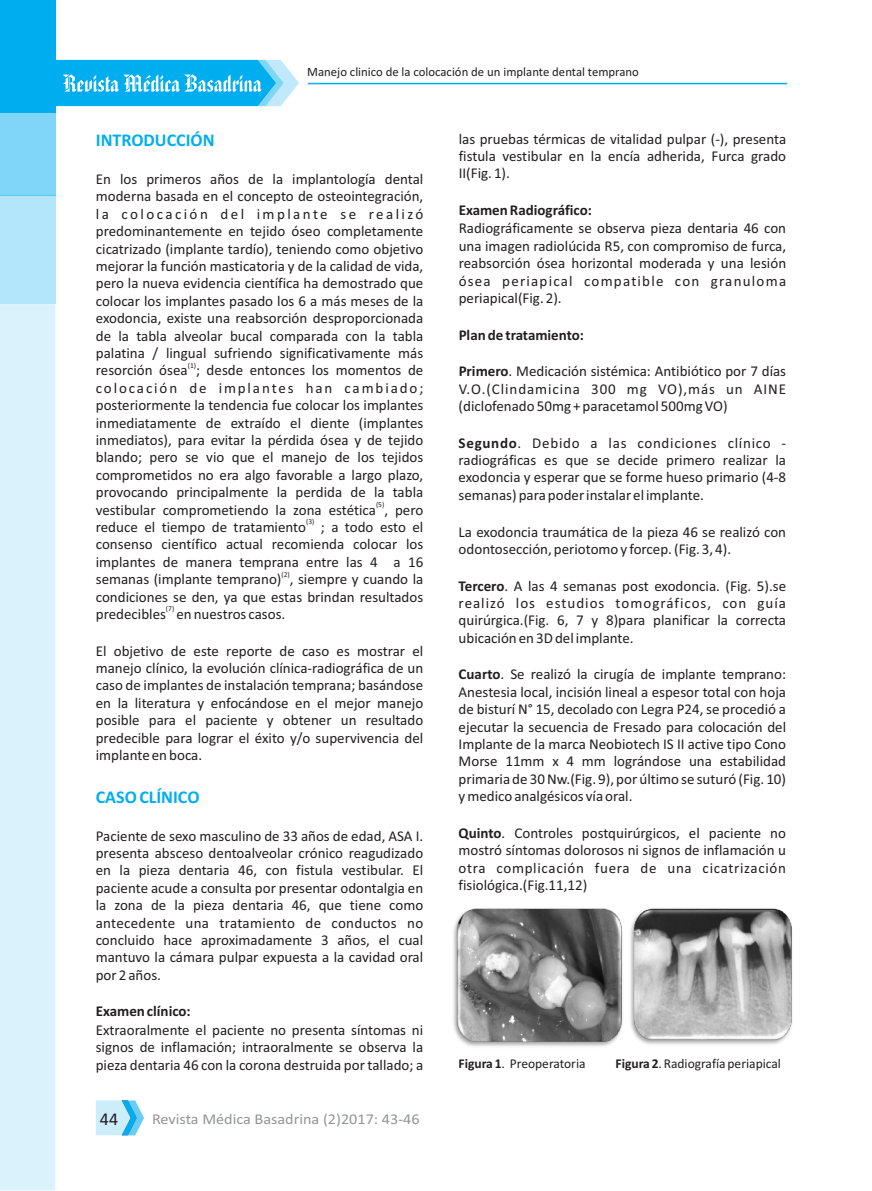
<style>
.page{position:relative;width:872px;height:1191px;background:#fff}
.page>*{position:absolute;margin:0;border:0;box-sizing:border-box;transform-origin:0 0}
.t1{font:700 18px "Calibri";color:#00aeef}
.t2{font:18px "Calibri";color:#231f20}
.t3{font:15px/17.4px "Calibri";color:#231f20;text-align:justify}
.t4{font:700 15px "Calibri";color:#231f20}
.t5{font:15px "Calibri";color:#939598;scale:1.08 1}
.t6{font:13.5px "Calibri";color:#231f20}
.t7{font:12.75px "Calibri";color:#231f20}
.t8{font:7.5px "Calibri";color:#231f20}
.s1{font-weight:700}
</style>
<div class="page">
<img style="left:453px;top:908px;width:170px;height:139px">
<img style="left:630px;top:908px;width:162px;height:137px">
<svg style="left:96px;top:1100px;width:48px;height:35px;background:#a8e1f7"></svg>
<div style="left:0;top:0;width:55px;height:113px;background:#00aeef"></div>
<div style="left:0;top:113px;width:55px;height:83px;background:#80d6f7"></div>
<div style="left:0;top:196px;width:55px;height:108px;background:#b3e6fa"></div>
<div style="left:0;top:304px;width:55px;height:886px;background:#d9f2fc"></div>
<hr style="left:308px;top:83px;width:479px;height:1px;background:#00aeef">
<svg style="left:55px;top:60px;width:244px;height:46px;background:#35bef2"></svg>
<p class="t7" style="left:307px;top:66px;width:333px">Manejo clinico de la colocación de un implante dental temprano</p>
<p class="t1" style="left:96px;top:133px;width:120px">INTRODUCCIÓN</p>
<p class="t3" style="left:96px;top:171px;width:329px">En los primeros años de la implantología dental moderna basada en el concepto de osteointegración, la colocación del implante se realizó predominantemente en tejido óseo completamente cicatrizado (implante tardío), teniendo como objetivo mejorar la función masticatoria y de la calidad de vida, pero la nueva evidencia científica ha demostrado que colocar los implantes pasado los 6 a más meses de la exodoncia, existe una reabsorción desproporcionada de la tabla alveolar bucal comparada con la tabla palatina / lingual sufriendo significativamente más</p>
<p class="t8" style="left:188px;top:362px;width:10px">(1)</p>
<p class="t3" style="left:96px;top:363px;width:329px">resorción ósea ; desde entonces los momentos de colocación de implantes han cambiado; posteriormente la tendencia fue colocar los implantes inmediatamente de extraído el diente (implantes inmediatos), para evitar la pérdida ósea y de tejido blando; pero se vio que el manejo de los tejidos comprometidos no era algo favorable a largo plazo, provocando principalmente la perdida de la tabla</p>
<p class="t8" style="left:376px;top:501px;width:10px">(5)</p>
<p class="t3" style="left:96px;top:502px;width:329px">vestibular comprometiendo la zona estética , pero</p>
<p class="t8" style="left:306px;top:519px;width:10px">(3)</p>
<p class="t3" style="left:96px;top:519px;width:329px">reduce el tiempo de tratamiento ; a todo esto el consenso científico actual recomienda colocar los implantes de manera temprana entre las 4 a 16</p>
<p class="t8" style="left:281px;top:571px;width:10px">(2)</p>
<p class="t3" style="left:96px;top:571px;width:329px">semanas (implante temprano) , siempre y cuando la condiciones se den, ya que estas brindan resultados</p>
<p class="t8" style="left:166px;top:606px;width:10px">(7)</p>
<p class="t3" style="left:96px;top:606px;width:191px">predecibles en nuestros casos.</p>
<p class="t3" style="left:96px;top:643px;width:329px">El objetivo de este reporte de caso es mostrar el manejo clínico, la evolución clínica-radiográfica de un caso de implantes de instalación temprana; basándose en la literatura y enfocándose en el mejor manejo posible para el paciente y obtener un resultado predecible para lograr el éxito y/o supervivencia del implante en boca.</p>
<p class="t1" style="left:96px;top:789px;width:105px">CASO CLÍNICO</p>
<p class="t3" style="left:96px;top:828px;width:329px">Paciente de sexo masculino de 33 años de edad, ASA I. presenta absceso dentoalveolar crónico reagudizado en la pieza dentaria 46, con fistula vestibular. El paciente acude a consulta por presentar odontalgia en la zona de la pieza dentaria 46, que tiene como antecedente una tratamiento de conductos no concluido hace aproximadamente 3 años, el cual mantuvo la cámara pulpar expuesta a la cavidad oral por 2 años.</p>
<p class="t4" style="left:96px;top:1005px;width:97px">Examen clínico:</p>
<p class="t3" style="left:96px;top:1022px;width:329px">Extraoralmente el paciente no presenta síntomas ni signos de inflamación; intraoralmente se observa la pieza dentaria 46 con la corona destruida por tallado; a</p>
<p class="t2" style="left:100px;top:1111px;width:20px">44</p>
<p class="t5" style="left:152px;top:1112px;width:249px">Revista Médica Basadrina (2)2017: 43-46</p>
<p class="t3" style="left:459px;top:131px;width:329px">las pruebas térmicas de vitalidad pulpar (-), presenta fistula vestibular en la encía adherida, Furca grado II(Fig. 1).</p>
<p class="t4" style="left:459px;top:204px;width:135px">Examen Radiográfico:</p>
<p class="t3" style="left:458px;top:221px;width:329px">Radiográficamente se observa pieza dentaria 46 con una imagen radiolúcida R5, con compromiso de furca, reabsorción ósea horizontal moderada y una lesión ósea periapical compatible con granuloma periapical(Fig. 2).</p>
<p class="t4" style="left:458px;top:328px;width:127px">Plan de tratamiento:</p>
<p class="t3" style="left:458px;top:364px;width:329px"><span class="s1">Primero</span>. Medicación sistémica: Antibiótico por 7 días V.O.(Clindamicina 300 mg VO),más un AINE (diclofenado 50mg + paracetamol 500mg VO)</p>
<p class="t3" style="left:458px;top:435px;width:329px"><span class="s1">Segundo</span>. Debido a las condiciones clínico - radiográficas es que se decide primero realizar la exodoncia y esperar que se forme hueso primario (4-8 semanas) para poder instalar el implante.</p>
<p class="t3" style="left:458px;top:524px;width:329px">La exodoncia traumática de la pieza 46 se realizó con odontosección, periotomo y forcep. (Fig. 3, 4).</p>
<p class="t3" style="left:458px;top:578px;width:329px"><span class="s1">Tercero</span>. A las 4 semanas post exodoncia. (Fig. 5).se realizó los estudios tomográficos, con guía quirúrgica.(Fig. 6, 7 y 8)para planificar la correcta ubicación en 3D del implante.</p>
<p class="t3" style="left:458px;top:667px;width:329px"><span class="s1">Cuarto</span>. Se realizó la cirugía de implante temprano:<br>Anestesia local, incisión lineal a espesor total con hoja de bisturí N° 15, decolado con Legra P24, se procedió a ejecutar la secuencia de Fresado para colocación del Implante de la marca Neobiotech IS II active tipo Cono Morse 11mm x 4 mm lográndose una estabilidad primaria de 30 Nw.(Fig. 9), por último se suturó (Fig. 10) y medico analgésicos vía oral.</p>
<p class="t3" style="left:458px;top:825px;width:329px"><span class="s1">Quinto</span>. Controles postquirúrgicos, el paciente no mostró síntomas dolorosos ni signos de inflamación u otra complicación fuera de una cicatrización fisiológica.(Fig.11,12)</p>
<p class="t6" style="left:458px;top:1058px;width:128px"><span class="s1">Figura 1</span>. Preoperatoria</p>
<p class="t6" style="left:615px;top:1058px;width:167px"><span class="s1">Figura 2</span>. Radiografía periapical</p>
</div>
